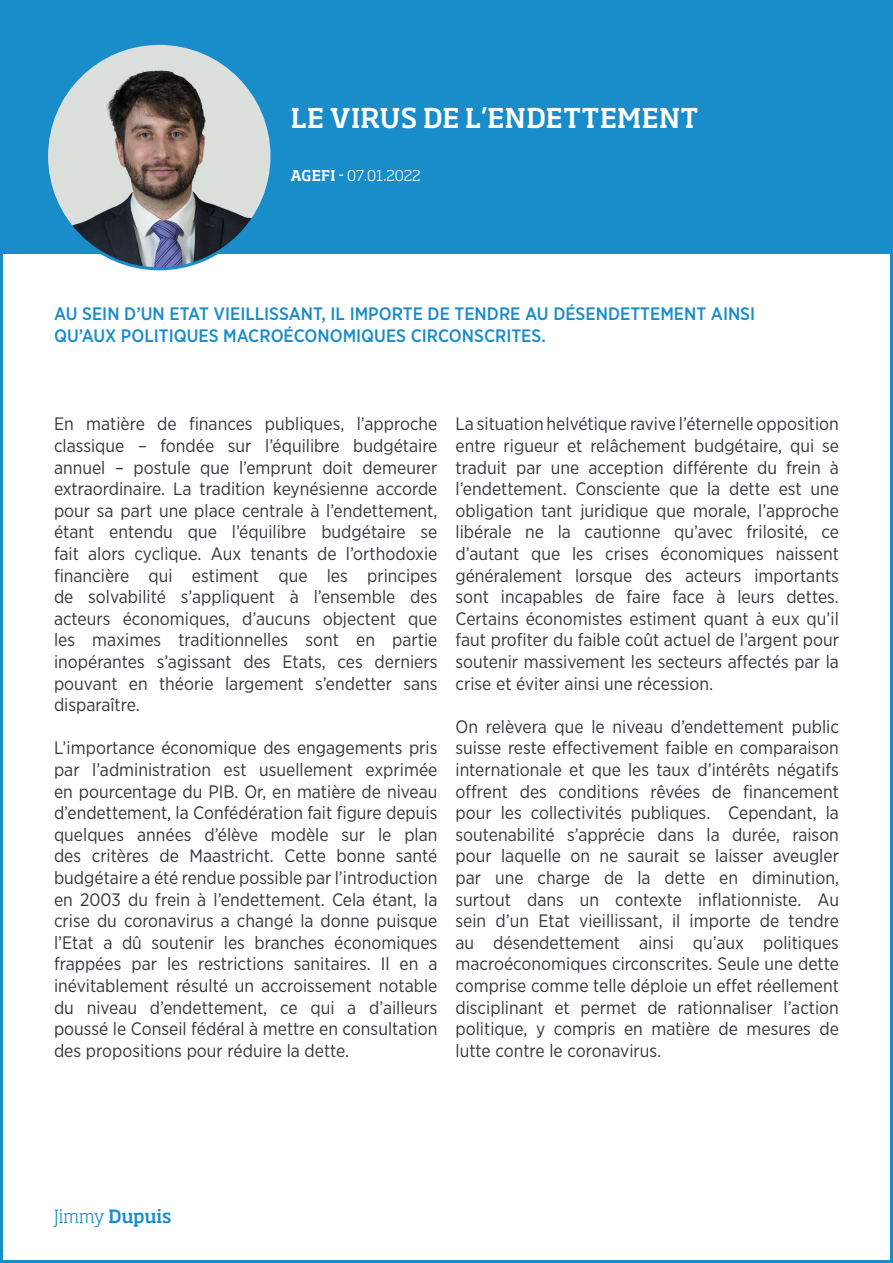
<style>
.page{position:relative;width:893px;height:1263px;background:#fff}
.page>*{position:absolute;margin:0;border:0;box-sizing:border-box;transform-origin:0 0}
.t1{font:500 27px "Soho Std";letter-spacing:.015em;color:#fff}
.t2{font:18px/21.6px "Gotham Narrow";color:#34373c;text-align:justify}
.t3{font:500 18px/21.6px "Gotham Narrow";color:#198cca}
.t4{font:500 18px "Soho Pro";letter-spacing:-.005em;color:#198cca}
.t5{font:300 14.7px "Soho Std";color:#fff}
.s1{font-weight:500}
.s2{font-weight:300}
</style>
<div class="page">
<div style="left:0;top:0;width:893px;height:253px;background:#198cca"></div>
<img style="left:47px;top:43px;width:225px;height:226px;border-radius:113px">
<h1 class="t1" style="left:291px;top:101px;width:409px">LE VIRUS DE L’ENDETTEMENT</h1>
<p class="t5" style="left:291px;top:167px;width:132px"><span class="s1">AGEFI -</span> 07.01.2022</p>
<p class="t3" style="left:54px;top:303px;width:703px">AU SEIN D’UN ETAT VIEILLISSANT, IL IMPORTE DE TENDRE AU DÉSENDETTEMENT AINSI<br>QU’AUX POLITIQUES MACROÉCONOMIQUES CIRCONSCRITES.</p>
<p class="t2" style="left:54px;top:413px;width:385px">En matière de finances publiques, l’approche classique – fondée sur l’équilibre budgétaire annuel – postule que l’emprunt doit demeurer extraordinaire. La tradition keynésienne accorde pour sa part une place centrale à l’endettement, étant entendu que l’équilibre budgétaire se fait alors cyclique. Aux tenants de l’orthodoxie financière qui estiment que les principes de solvabilité s’appliquent à l’ensemble des acteurs économiques, d’aucuns objectent que les maximes traditionnelles sont en partie inopérantes s’agissant des Etats, ces derniers pouvant en théorie largement s’endetter sans disparaître.</p>
<p class="t2" style="left:54px;top:737px;width:385px">L’importance économique des engagements pris par l’administration est usuellement exprimée en pourcentage du PIB. Or, en matière de niveau d’endettement, la Confédération fait figure depuis quelques années d’élève modèle sur le plan des critères de Maastricht. Cette bonne santé budgétaire a été rendue possible par l’introduction en 2003 du frein à l’endettement. Cela étant, la crise du coronavirus a changé la donne puisque l’Etat a dû soutenir les branches économiques frappées par les restrictions sanitaires. Il en a inévitablement résulté un accroissement notable du niveau d’endettement, ce qui a d’ailleurs poussé le Conseil fédéral à mettre en consultation des propositions pour réduire la dette.</p>
<p class="t2" style="left:455px;top:413px;width:385px">La situation helvétique ravive l’éternelle opposition entre rigueur et relâchement budgétaire, qui se traduit par une acception différente du frein à l’endettement. Consciente que la dette est une obligation tant juridique que morale, l’approche libérale ne la cautionne qu’avec frilosité, ce d’autant que les crises économiques naissent généralement lorsque des acteurs importants sont incapables de faire face à leurs dettes.<br>Certains économistes estiment quant à eux qu’il faut profiter du faible coût actuel de l’argent pour soutenir massivement les secteurs affectés par la crise et éviter ainsi une récession.</p>
<p class="t2" style="left:455px;top:715px;width:385px">On relèvera que le niveau d’endettement public suisse reste effectivement faible en comparaison internationale et que les taux d’intérêts négatifs offrent des conditions rêvées de financement pour les collectivités publiques. Cependant, la soutenabilité s’apprécie dans la durée, raison pour laquelle on ne saurait se laisser aveugler par une charge de la dette en diminution, surtout dans un contexte inflationniste. Au sein d’un Etat vieillissant, il importe de tendre au désendettement ainsi qu’aux politiques macroéconomiques circonscrites. Seule une dette comprise comme telle déploie un effet réellement disciplinant et permet de rationnaliser l’action politique, y compris en matière de mesures de lutte contre le coronavirus.</p>
<p class="t4" style="left:54px;top:1203px;width:119px"><span class="s2">Jimmy</span> Dupuis</p>
</div>
